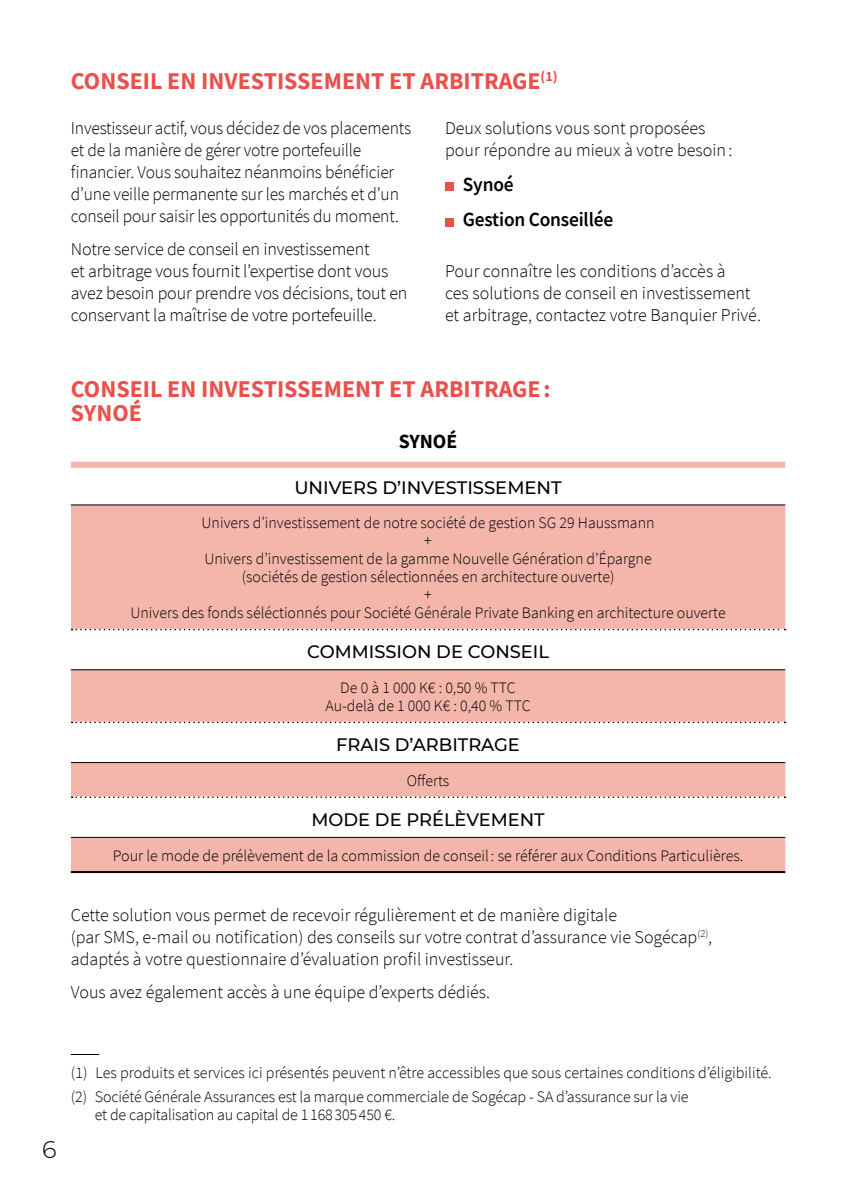
<style>
.page{position:relative;width:842px;height:1191px;background:#fff}
.page>*{position:absolute;margin:0;border:0;box-sizing:border-box;transform-origin:0 0}
.t1{font:700 24px/24px "Source Sans Pro";color:#ea504c}
.t2{font:300 24px "Montserrat";color:#000}
.t3{font:600 20px/35.4px "Source Sans Pro";letter-spacing:-.01em;color:#000}
.t4{font:700 20px "Source Sans Pro";color:#000}
.t5{font:300 18px/22px "Source Sans Pro";letter-spacing:-.01em;color:#000}
.t6{font:500 18px "Montserrat";color:#000}
.t7{font:300 16px/18px "Source Sans Pro";color:#000;text-align:center}
</style>
<div class="page">
<div style="left:445px;top:182px;width:9px;height:9px;background:#ea504c"></div>
<div style="left:445px;top:218px;width:9px;height:8px;background:#ea504c"></div>
<svg style="left:71px;top:1054px;width:28px;height:1px"></svg>
<svg style="left:71px;top:505px;width:714px;height:366px;fill:#f4b5ab"></svg>
<svg style="left:72px;top:629px;width:713px;height:1px"></svg>
<div style="left:71px;top:462px;width:714px;height:6px;background:#f4b5ab"></div>
<svg style="left:72px;top:721px;width:713px;height:2px"></svg>
<svg style="left:72px;top:796px;width:713px;height:2px"></svg>
<hr style="left:71px;top:504px;width:714px;height:1px;background:#000">
<hr style="left:71px;top:669px;width:714px;height:1px;background:#000">
<hr style="left:71px;top:762px;width:714px;height:1px;background:#000">
<hr style="left:71px;top:837px;width:714px;height:1px;background:#000">
<hr style="left:71px;top:871px;width:714px;height:2px;background:#000">
<h1 class="t1" style="left:71px;top:69px;width:488px">CONSEIL EN INVESTISSEMENT ET ARBITRAGE<sup>(1)</sup></h1>
<p class="t5" style="left:71px;top:117px;width:342px">Investisseur actif, vous décidez de vos placements et de la manière de gérer votre portefeuille financier. Vous souhaitez néanmoins bénéficier d’une veille permanente sur les marchés et d’un conseil pour saisir les opportunités du moment.</p>
<p class="t5" style="left:71px;top:238px;width:338px">Notre service de conseil en investissement<br>et arbitrage vous fournit l’expertise dont vous avez besoin pour prendre vos décisions, tout en conservant la maîtrise de votre portefeuille.</p>
<p class="t5" style="left:445px;top:117px;width:289px">Deux solutions vous sont proposées pour répondre au mieux à votre besoin:</p>
<p class="t3" style="left:463px;top:166px;width:152px">Synoé<br>Gestion Conseillée</p>
<p class="t5" style="left:445px;top:260px;width:317px">Pour connaître les conditions d’accès à<br>ces solutions de conseil en investissement et arbitrage, contactez votre Banquier Privé.</p>
<h1 class="t1" style="left:71px;top:376px;width:481px">CONSEIL EN INVESTISSEMENT ET ARBITRAGE:<br>SYNOÉ</h1>
<p class="t4" style="left:399px;top:427px;width:60px">SYNOÉ</p>
<p class="t6" style="left:294px;top:474px;width:269px">UNIVERS D’INVESTISSEMENT</p>
<p class="t7" style="left:130px;top:514px;width:597px">Univers d’investissement de notre société de gestion SG 29 Haussmann<br>+<br>Univers d’investissement de la gamme Nouvelle Génération d’Épargne<br>(sociétés de gestion sélectionnées en architecture ouverte)<br>+<br>Univers des fonds séléctionnés pour Société Générale Private Banking en architecture ouverte</p>
<p class="t6" style="left:307px;top:639px;width:243px">COMMISSION DE CONSEIL</p>
<p class="t7" style="left:325px;top:679px;width:207px">De 0 à 1 000 K€ : 0,50 % TTC<br>Au-delà de 1 000 K€ : 0,40 % TTC</p>
<p class="t6" style="left:336px;top:732px;width:185px">FRAIS D’ARBITRAGE</p>
<p class="t7" style="left:407px;top:771px;width:44px">Offerts</p>
<p class="t6" style="left:311px;top:807px;width:235px">MODE DE PRÉLÈVEMENT</p>
<p class="t7" style="left:113px;top:846px;width:632px">Pour le mode de prélèvement de la commission de conseil : se référer aux Conditions Particulières.</p>
<p class="t5" style="left:71px;top:904px;width:643px">Cette solution vous permet de recevoir régulièrement et de manière digitale<br>(par SMS, e-mail ou notification) des conseils sur votre contrat d’assurance vie Sogécap<sup>(2)</sup>, adaptés à votre questionnaire d’évaluation profil investisseur.</p>
<p class="t5" style="left:71px;top:981px;width:421px">Vous avez également accès à une équipe d’experts dédiés.</p>
<h1 class="t2" style="left:42px;top:1132px;width:16px">6</h1>
<p class="t7" style="left:71px;top:1061px;width:702px;line-height:23.6px;text-align:left">(1) Les produits et services ici présentés peuvent n’être accessibles que sous certaines conditions d’éligibilité. (2) Société Générale Assurances est la marque commerciale de Sogécap - SA d’assurance sur la vie</p>
<p class="t7" style="left:95px;top:1105px;width:302px">et de capitalisation au capital de 1168305450 €.</p>
</div>
